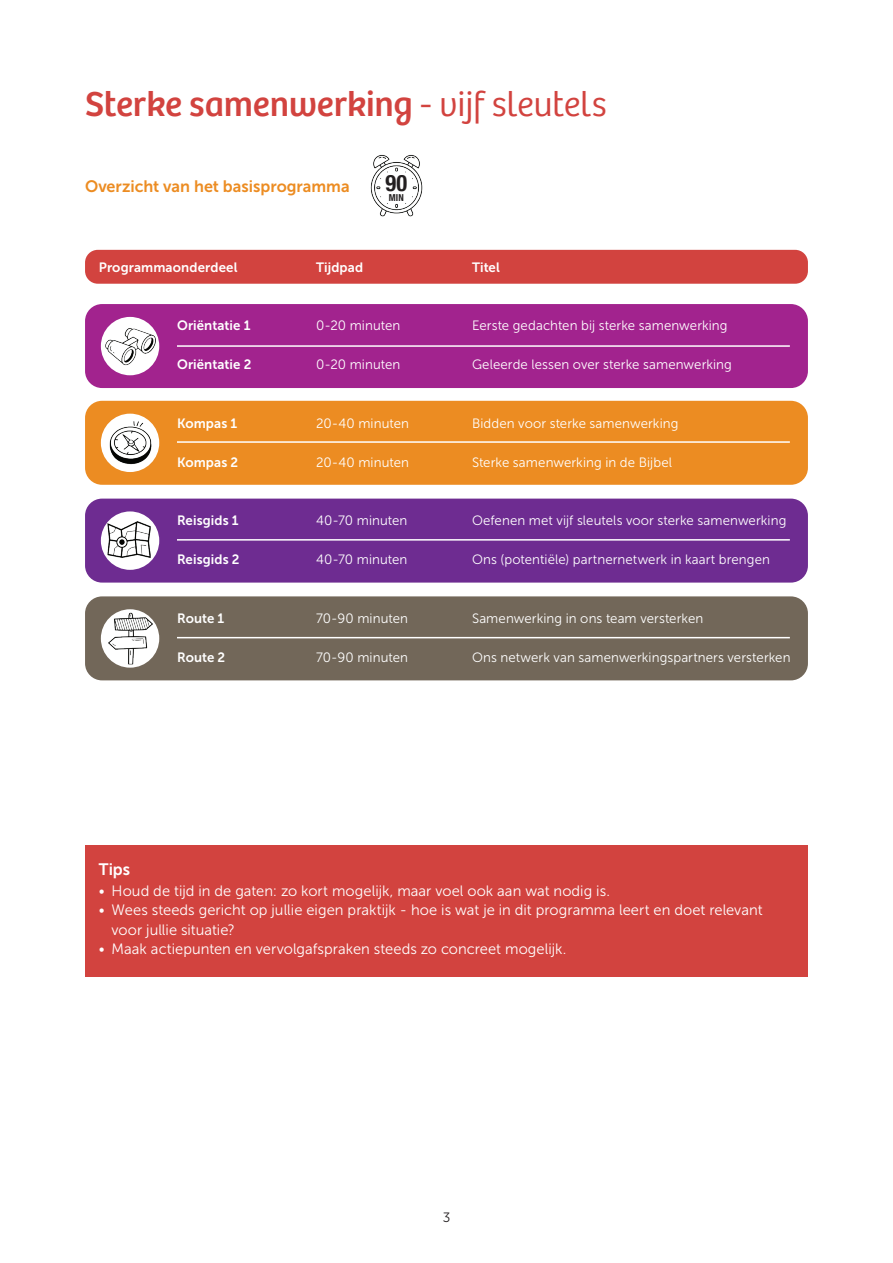
<style>
.page{position:relative;width:893px;height:1263px;background:#fff}
.page>*{position:absolute;margin:0;border:0;box-sizing:border-box;transform-origin:0 0}
.t1{font:36px "Bree";letter-spacing:-.005em;color:#d2433f}
.t2{font:700 condensed 22.8px "Helvetica Neue";color:#231f20}
.t3{font:16.5px "Museo Sans 700";color:#ec8c22}
.t4{font:16.5px "Museo Sans 700";color:#fff}
.t5{font:15px/19.5px "Museo Sans 300";letter-spacing:.005em;color:#fff}
.t6{font:13.5px "Museo Sans 300";letter-spacing:.005em;color:#fff}
.t7{font:13.5px "Museo Sans 700";letter-spacing:.01em;color:#fff}
.t8{font:13.5px "Museo Sans 300";color:#231f20}
.t9{font:700 condensed 9.6px "Helvetica Neue";color:#231f20}
.s1{font-weight:300}
</style>
<div class="page">
<div style="left:85px;top:250px;width:723px;height:34px;background:#d2433f;border-radius:13px"></div>
<div style="left:85px;top:304px;width:723px;height:84px;background:#a2238e;border-radius:17px"></div>
<div style="left:85px;top:401px;width:723px;height:84px;background:#ec8c22;border-radius:17px"></div>
<div style="left:85px;top:499px;width:723px;height:84px;background:#6e2c91;border-radius:17px"></div>
<div style="left:85px;top:596px;width:723px;height:84px;background:#726759;border-radius:17px"></div>
<img style="left:370px;top:155px;width:53px;height:62px">
<svg style="left:100px;top:316px;width:60px;height:60px"></svg>
<img style="left:104px;top:320px;width:52px;height:52px">
<div style="left:99px;top:315px;width:62px;height:62px;border:2px solid #a2238e;border-radius:50%"></div>
<svg style="left:100px;top:413px;width:60px;height:60px"></svg>
<img style="left:107px;top:420px;width:46px;height:46px">
<div style="left:99px;top:412px;width:62px;height:62px;border:2px solid #ec8c22;border-radius:50%"></div>
<svg style="left:100px;top:510px;width:60px;height:61px"></svg>
<img style="left:107px;top:518px;width:44px;height:43px">
<div style="left:99px;top:509px;width:62px;height:63px;border:2px solid #6e2c91;border-radius:50%"></div>
<svg style="left:100px;top:608px;width:60px;height:61px"></svg>
<img style="left:104px;top:612px;width:52px;height:52px">
<div style="left:99px;top:607px;width:62px;height:63px;border:2px solid #726759;border-radius:50%"></div>
<hr style="left:177px;top:345px;width:613px;height:2px;background:#fff">
<hr style="left:177px;top:441px;width:613px;height:2px;background:#fff">
<hr style="left:177px;top:539px;width:613px;height:2px;background:#fff">
<hr style="left:177px;top:637px;width:613px;height:1px;background:#fff">
<div style="left:85px;top:845px;width:723px;height:132px;background:#d2433f"></div>
<h1 class="t1" style="left:85px;top:77px;width:523px">Sterke samenwerking <span class="s1">- vijf sleutels</span></h1>
<p class="t3" style="left:85px;top:177px;width:266px">Overzicht van het basisprogramma</p>
<h2 class="t2" style="left:385px;top:164px;width:23px">90</h2>
<p class="t9" style="left:389px;top:190px;width:17px">MIN</p>
<p class="t7" style="left:99px;top:259px;width:140px">Programmaonderdeel</p>
<p class="t7" style="left:316px;top:259px;width:49px">Tijdpad</p>
<p class="t7" style="left:472px;top:259px;width:29px">Titel</p>
<p class="t7" style="left:177px;top:318px;width:75px">Oriëntatie 1</p>
<p class="t7" style="left:177px;top:357px;width:76px">Oriëntatie 2</p>
<p class="t7" style="left:177px;top:415px;width:62px">Kompas 1</p>
<p class="t7" style="left:177px;top:454px;width:63px">Kompas 2</p>
<p class="t7" style="left:177px;top:513px;width:63px">Reisgids 1</p>
<p class="t7" style="left:177px;top:552px;width:64px">Reisgids 2</p>
<p class="t7" style="left:177px;top:610px;width:49px">Route 1</p>
<p class="t7" style="left:177px;top:649px;width:50px">Route 2</p>
<p class="t6" style="left:316px;top:318px;width:86px">0-20 minuten</p>
<p class="t6" style="left:316px;top:357px;width:86px">0-20 minuten</p>
<p class="t6" style="left:316px;top:416px;width:94px">20-40 minuten</p>
<p class="t6" style="left:316px;top:455px;width:94px">20-40 minuten</p>
<p class="t6" style="left:316px;top:513px;width:93px">40-70 minuten</p>
<p class="t6" style="left:316px;top:552px;width:93px">40-70 minuten</p>
<p class="t6" style="left:316px;top:611px;width:93px">70-90 minuten</p>
<p class="t6" style="left:316px;top:650px;width:93px">70-90 minuten</p>
<p class="t6" style="left:472px;top:318px;width:257px">Eerste gedachten bij sterke samenwerking</p>
<p class="t6" style="left:472px;top:357px;width:261px">Geleerde lessen over sterke samenwerking</p>
<p class="t6" style="left:472px;top:416px;width:208px">Bidden voor sterke samenwerking</p>
<p class="t6" style="left:472px;top:455px;width:202px">Sterke samenwerking in de Bijbel</p>
<p class="t6" style="left:472px;top:513px;width:316px">Oefenen met vijf sleutels voor sterke samenwerking</p>
<p class="t6" style="left:472px;top:552px;width:300px">Ons (potentiële) partnernetwerk in kaart brengen</p>
<p class="t6" style="left:472px;top:611px;width:233px">Samenwerking in ons team versterken</p>
<p class="t6" style="left:472px;top:650px;width:320px">Ons netwerk van samenwerkingspartners versterken</p>
<p class="t4" style="left:99px;top:860px;width:33px">Tips</p>
<p class="t5" style="left:99px;top:881px;width:513px">• Houd de tijd in de gaten: zo kort mogelijk, maar voel ook aan wat nodig is.</p>
<p class="t5" style="left:112px;top:900px;width:653px;text-indent:-13px">• Wees steeds gericht op jullie eigen praktijk - hoe is wat je in dit programma leert en doet relevant voor jullie situatie?</p>
<p class="t5" style="left:99px;top:939px;width:469px">• Maak actiepunten en vervolgafspraken steeds zo concreet mogelijk.</p>
<p class="t8" style="left:443px;top:1210px;width:9px">3</p>
</div>
